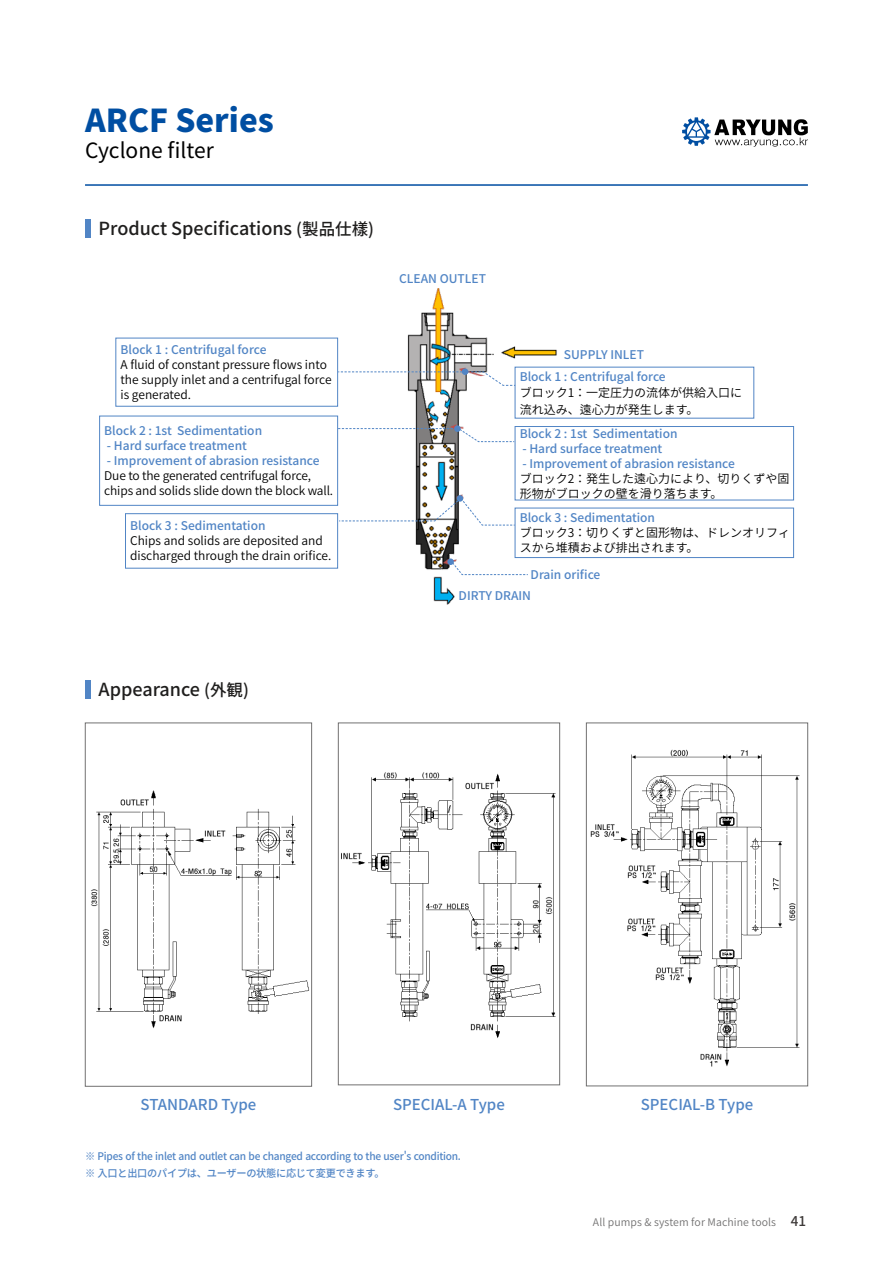
<style>
.page{position:relative;width:893px;height:1263px;background:#fff}
.page>*{position:absolute;margin:0;border:0;box-sizing:border-box;transform-origin:0 0}
.t1{font:900 31.5px "Noto Sans CJ Kkr";color:#004ea2}
.t2{font:21px "Noto Sans CJ Kkr";color:#000}
.t3{font:500 18px "Noto Sans CJ Kkr";color:#1f1e1d}
.t4{font:500 15px "Noto Sans CJ Kkr";color:#5185c5}
.t5{font:600 12px/15px "Noto Sans CJ Kkr";color:#000}
.t6{font:500 12px "Noto Sans CJ Kkr";color:#5185c5}
.t7{font:500 10.5px/16.5px "Noto Sans CJ Kkr";letter-spacing:-.025em;color:#5185c5}
.t8{font:600 10.5px "Noto Sans CJ Kkr";letter-spacing:.01em;color:#727171}
.s1{font-size:16.5px}
.s2{font-weight:500;font-size:13.5px;color:#3e3a39}
</style>
<div class="page">
<img style="left:341px;top:772px;width:215px;height:266px">
<div style="left:338px;top:723px;width:222px;height:362px;border:1px solid #727171"></div>
<img style="left:590px;top:749px;width:210px;height:318px">
<div style="left:586px;top:723px;width:222px;height:363px;border:1px solid #727171"></div>
<div style="left:85px;top:680px;width:5px;height:18px;background:#5185c5"></div>
<img style="left:91px;top:790px;width:219px;height:239px">
<div style="left:85px;top:723px;width:227px;height:363px;border:1px solid #727171"></div>
<div style="left:85px;top:219px;width:5px;height:18px;background:#5185c5"></div>
<div style="left:99px;top:416px;width:239px;height:90px;border:1px solid #5185c5"></div>
<div style="left:125px;top:513px;width:213px;height:55px;border:1px solid #5185c5"></div>
<div style="left:115px;top:338px;width:223px;height:69px;border:1px solid #5185c5"></div>
<img style="left:407px;top:288px;width:183px;height:316px">
<div style="left:564px;top:346px;width:131px;height:18px;background:#fff"></div>
<div style="left:515px;top:508px;width:279px;height:50px;border:1px solid #5185c5"></div>
<div style="left:515px;top:426px;width:279px;height:74px;border:1px solid #5185c5"></div>
<div style="left:462px;top:368px;width:6px;height:7px;background:#5185c5;border-radius:50%"></div>
<div style="left:457px;top:495px;width:6px;height:7px;background:#5185c5;border-radius:50%"></div>
<svg style="left:337px;top:371px;width:179px;height:15px"></svg>
<svg style="left:338px;top:427px;width:177px;height:15px"></svg>
<svg style="left:338px;top:498px;width:177px;height:28px"></svg>
<svg style="left:682px;top:118px;width:126px;height:29px"></svg>
<hr style="left:85px;top:184px;width:723px;height:2px;background:#004ea2">
<div style="left:459px;top:586px;width:131px;height:18px;background:#fff"></div>
<div style="left:531px;top:566px;width:131px;height:18px;background:#fff"></div>
<svg style="left:447px;top:558px;width:7px;height:7px"></svg>
<svg style="left:450px;top:560px;width:79px;height:15px"></svg>
<h1 class="t1" style="left:85px;top:103px;width:190px">ARCF Series</h1>
<h2 class="t2" style="left:85px;top:138px;width:130px">Cyclone filter</h2>
<h3 class="t3" style="left:99px;top:218px;width:277px">Product Specifications <span class="s1">(製品仕樣)</span></h3>
<p class="t6" style="left:399px;top:272px;width:88px">CLEAN OUTLET</p>
<p class="t6" style="left:120px;top:343px;width:147px">Block 1 : Centrifugal force</p>
<p class="t5" style="left:120px;top:358px;width:213px">A fluid of constant pressure flows into the supply inlet and a centrifugal force is generated.</p>
<p class="t6" style="left:520px;top:369px;width:147px">Block 1 : Centrifugal force</p>
<p class="t6" style="left:564px;top:348px;width:82px">SUPPLY INLET</p>
<p class="t5" style="left:520px;top:385px;width:224px;line-height:16.5px">ブロック1：一定圧力の流体が供給入口に流れ込み、遠心力が発生します。</p>
<p class="t6" style="left:104px;top:424px;width:159px">Block 2 : 1st Sedimentation</p>
<p class="t6" style="left:107px;top:439px;width:141px">- Hard surface treatment</p>
<p class="t6" style="left:107px;top:454px;width:214px">- Improvement of abrasion resistance</p>
<p class="t5" style="left:104px;top:469px;width:230px">Due to the generated centrifugal force, chips and solids slide down the block wall.</p>
<p class="t6" style="left:130px;top:519px;width:137px">Block 3 : Sedimentation</p>
<p class="t5" style="left:130px;top:534px;width:203px">Chips and solids are deposited and discharged through the drain orifice.</p>
<h3 class="t3" style="left:99px;top:679px;width:152px">Appearance <span class="s1">(外観)</span></h3>
<p class="t6" style="left:520px;top:427px;width:159px">Block 2 : 1st Sedimentation</p>
<p class="t6" style="left:522px;top:442px;width:141px">- Hard surface treatment</p>
<p class="t6" style="left:522px;top:457px;width:214px">- Improvement of abrasion resistance</p>
<p class="t5" style="left:520px;top:471px;width:271px">ブロック2：発生した遠心力により、切りくずや固形物がブロックの壁を滑り落ちます。</p>
<p class="t6" style="left:520px;top:511px;width:137px">Block 3 : Sedimentation</p>
<p class="t5" style="left:520px;top:526px;width:272px">ブロック3：切りくずと固形物は、ドレンオリフィスから堆積および排出されます。</p>
<p class="t6" style="left:531px;top:568px;width:71px">Drain orifice</p>
<p class="t6" style="left:459px;top:588px;width:74px">DIRTY DRAIN</p>
<p class="t4" style="left:141px;top:1096px;width:117px">STANDARD Type</p>
<p class="t4" style="left:393px;top:1096px;width:113px">SPECIAL-A Type</p>
<p class="t4" style="left:641px;top:1096px;width:114px">SPECIAL-B Type</p>
<p class="t7" style="left:85px;top:1148px;width:377px">※ Pipes of the inlet and outlet can be changed according to the user's condition. ※ 入口と出口のパイプは、ユーザーの状態に応じて変更できます。</p>
<p class="t8" style="left:593px;top:1216px;width:215px">All pumps &amp; system for Machine tools <span class="s2">41</span></p>
</div>
